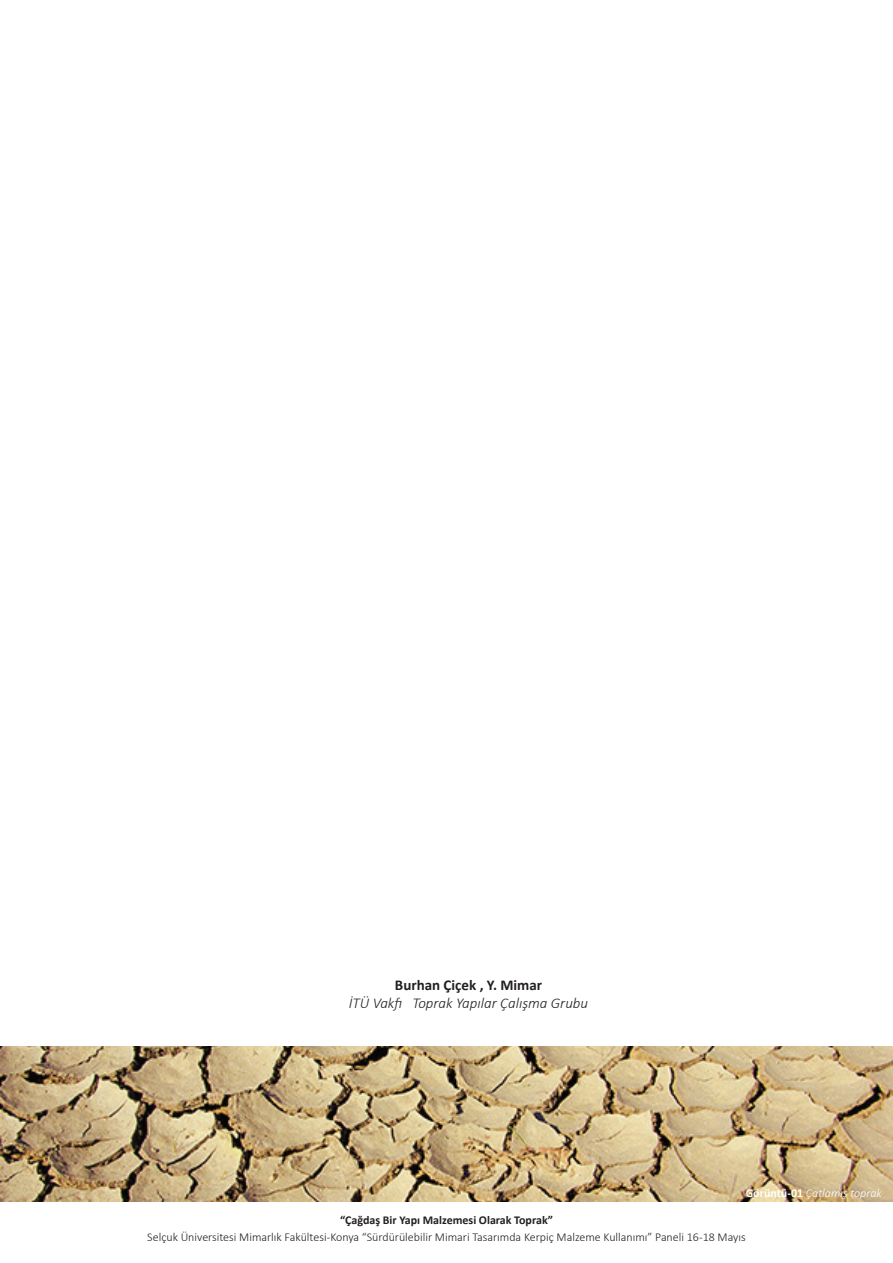
<style>
.page{position:relative;width:893px;height:1263px;background:#fff}
.page>*{position:absolute;margin:0;border:0;box-sizing:border-box;transform-origin:0 0}
.t1{font:italic 300 15px "Calibri";color:#231f20}
.t2{font:700 15px "Calibri";color:#231f20}
.t3{font:300 12px "Calibri";color:#231f20}
.t4{font:700 12px "Calibri";color:#231f20}
.t5{font:italic 300 12px "Calibri";color:#fff}
.s1{font-weight:700;font-style:normal}
</style>
<div class="page">
<img style="left:0;top:1046px;width:893px;height:156px">
<p class="t2" style="left:395px;top:975px;width:149px">Burhan Çiçek , Y. Mimar</p>
<p class="t1" style="left:349px;top:993px;width:241px">İTÜ Vakfı Toprak Yapılar Çalışma Grubu</p>
<p class="t5" style="left:746px;top:1186px;width:138px"><span class="s1">Görüntü-01</span> Çatlamış toprak</p>
<p class="t4" style="left:340px;top:1212px;width:214px">“Çağdaş Bir Yapı Malzemesi Olarak Toprak”</p>
<p class="t3" style="left:147px;top:1229px;width:600px">Selçuk Üniversitesi Mimarlık Fakültesi-Konya “Sürdürülebilir Mimari Tasarımda Kerpiç Malzeme Kullanımı” Paneli 16-18 Mayıs</p>
</div>
